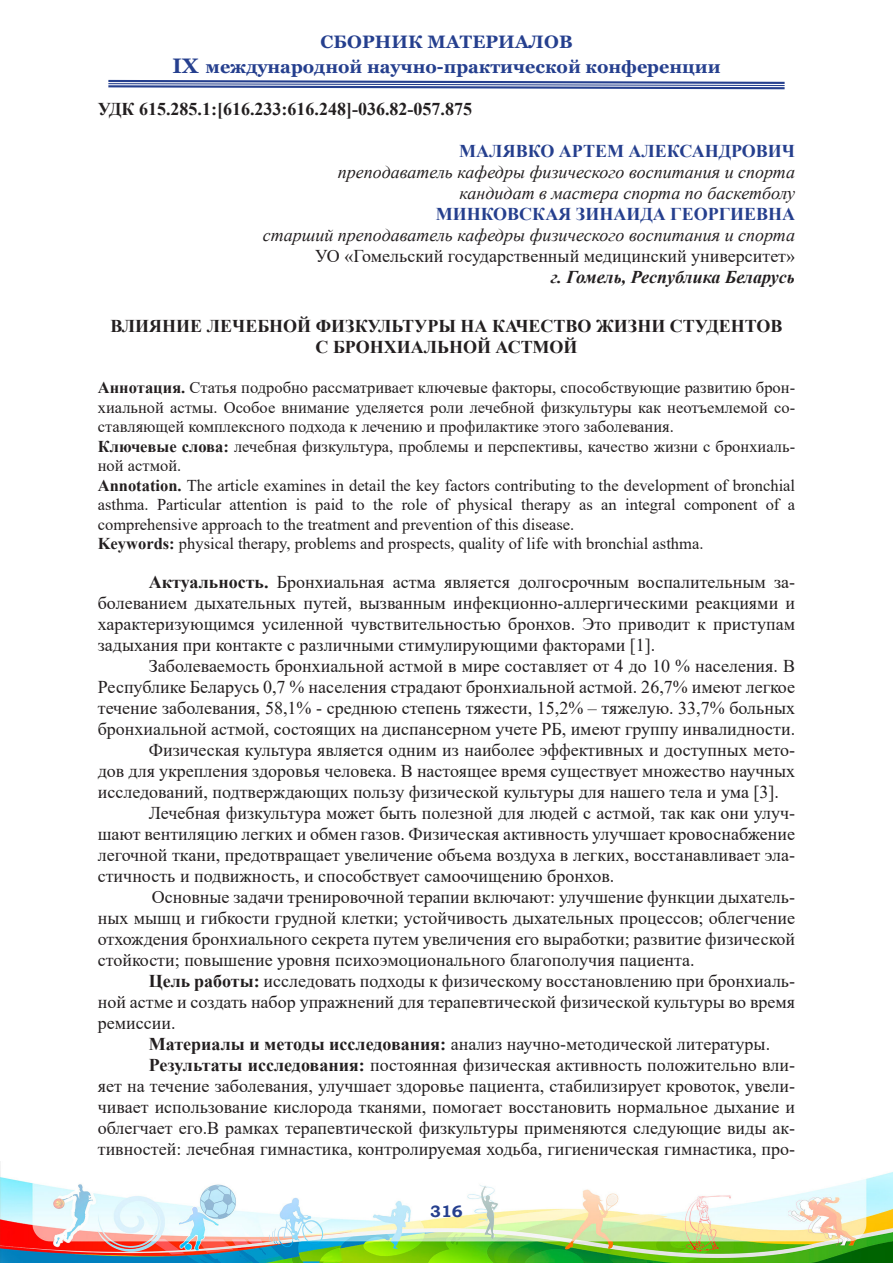
<style>
.page{position:relative;width:893px;height:1263px;background:#fff}
.page>*{position:absolute;margin:0;border:0;box-sizing:border-box;transform-origin:0 0}
.t1{font:18px/21px "Times New Roman";color:#231f20;text-align:justify}
.t2{font:italic 18px "Times New Roman";color:#231f20}
.t3{font:700 18px "Times New Roman";color:#231f20}
.t4{font:700 18px/25.2px "Georgia";color:#253f8e;text-align:center}
.t5{font:700 18px "Times New Roman";color:#253f8e}
.t6{font:italic 700 18px "Times New Roman";color:#231f20}
.t7{font:16.5px/19.5px "Times New Roman";color:#231f20;text-align:justify}
.t8{font:700 16.5px "Bookman Old Style";color:#253f8e}
.s1{font-size:21px}
.s2{font-weight:700}
</style>
<div class="page">
<img style="left:0;top:1161px;width:893px;height:102px">
<svg style="left:108px;top:79px;width:677px;height:11px"></svg>
<p class="t4" style="left:172px;top:29px;width:550px">СБОРНИК МАТЕРИАЛОВ<br><span class="s1">IX</span> международной научно-практической конференции</p>
<p class="t3" style="left:98px;top:96px;width:376px">УДК 615.285.1:[616.233:616.248]-036.82-057.875</p>
<p class="t5" style="left:459px;top:138px;width:337px">МАЛЯВКО АРТЕМ АЛЕКСАНДРОВИЧ</p>
<p class="t2" style="left:338px;top:160px;width:459px">преподаватель кафедры физического воспитания и спорта</p>
<p class="t2" style="left:460px;top:181px;width:337px">кандидат в мастера спорта по баскетболу</p>
<p class="t5" style="left:436px;top:201px;width:361px">МИНКОВСКАЯ ЗИНАИДА ГЕОРГИЕВНА</p>
<p class="t2" style="left:263px;top:223px;width:534px">старший преподаватель кафедры физического воспитания и спорта</p>
<p class="t1" style="left:315px;top:245px;width:482px">УО «Гомельский государственный медицинский университет»</p>
<p class="t6" style="left:551px;top:265px;width:246px">г. Гомель, Республика Беларусь</p>
<p class="t3" style="left:110px;top:313px;width:674px">ВЛИЯНИЕ ЛЕЧЕБНОЙ ФИЗКУЛЬТУРЫ НА КАЧЕСТВО ЖИЗНИ СТУДЕНТОВ</p>
<p class="t3" style="left:315px;top:334px;width:263px">С БРОНХИАЛЬНОЙ АСТМОЙ</p>
<p class="t7" style="left:98px;top:377px;width:699px"><span class="s2">Аннотация.</span> Статья подробно рассматривает ключевые факторы, способствующие развитию брон&shy;хиальной астмы. Особое внимание уделяется роли лечебной физкультуры как неотъемлемой со&shy;ставляющей комплексного подхода к лечению и профилактике этого заболевания.</p>
<p class="t7" style="left:98px;top:436px;width:699px"><span class="s2">Ключевые слова:</span> лечебная физкультура, проблемы и перспективы, качество жизни с бронхиаль&shy;ной астмой.</p>
<p class="t7" style="left:98px;top:475px;width:699px"><span class="s2">Annotation.</span> Тhe article examines in detail the key factors contributing to the development of bronchial asthma. Particular attention is paid to the role of physical therapy as an integral component of a comprehensive approach to the treatment and prevention of this disease.</p>
<p class="t7" style="left:98px;top:533px;width:607px"><span class="s2">Keywords:</span> physical therapy, problems and prospects, quality of life with bronchial asthma.</p>
<p class="t1" style="left:98px;top:571px;width:699px;text-indent:51px"><span class="s2">Актуальность.</span> Бронхиальная астма является долгосрочным воспалительным за&shy;болеванием дыхательных путей, вызванным инфекционно-аллергическими реакциями и характеризующимся усиленной чувствительностью бронхов. Это приводит к приступам задыхания при контакте с различными стимулирующими факторами [1].</p>
<p class="t1" style="left:98px;top:655px;width:699px;text-indent:51px">Заболеваемость бронхиальной астмой в мире составляет от 4 до 10 % населения. В Республике Беларусь 0,7 % населения страдают бронхиальной астмой. 26,7% имеют легкое течение заболевания, 58,1% - среднюю степень тяжести, 15,2% – тяжелую. 33,7% больных бронхиальной астмой, состоящих на диспансерном учете РБ, имеют группу инвалидности.</p>
<p class="t1" style="left:98px;top:739px;width:699px;text-indent:51px">Физическая культура является одним из наиболее эффективных и доступных мето&shy;дов для укрепления здоровья человека. В настоящее время существует множество научных исследований, подтверждающих пользу физической культуры для нашего тела и ума [3].</p>
<p class="t1" style="left:98px;top:802px;width:699px;text-indent:51px">Лечебная физкультура может быть полезной для людей с астмой, так как они улуч&shy;шают вентиляцию легких и обмен газов. Физическая активность улучшает кровоснабжение легочной ткани, предотвращает увеличение объема воздуха в легких, восстанавливает эла&shy;стичность и подвижность, и способствует самоочищению бронхов.</p>
<p class="t1" style="left:98px;top:886px;width:699px;text-indent:54px">Основные задачи тренировочной терапии включают: улучшение функции дыхатель&shy;ных мышц и гибкости грудной клетки; устойчивость дыхательных процессов; облегчение отхождения бронхиального секрета путем увеличения его выработки; развитие физической стойкости; повышение уровня психоэмоционального благополучия пациента.</p>
<p class="t1" style="left:98px;top:970px;width:699px;text-indent:51px"><span class="s2">Цель работы:</span> исследовать подходы к физическому восстановлению при бронхиаль&shy;ной астме и создать набор упражнений для терапевтической физической культуры во время ремиссии.</p>
<p class="t1" style="left:149px;top:1033px;width:623px"><span class="s2">Материалы и методы исследования:</span> анализ научно-методической литературы.</p>
<p class="t1" style="left:98px;top:1054px;width:699px;text-indent:51px"><span class="s2">Результаты исследования:</span> постоянная физическая активность положительно вли&shy;яет на течение заболевания, улучшает здоровье пациента, стабилизирует кровоток, увели&shy;чивает использование кислорода тканями, помогает восстановить нормальное дыхание и облегчает его.В рамках терапевтической физкультуры применяются следующие виды ак&shy;тивностей: лечебная гимнастика, контролируемая ходьба, гигиеническая гимнастика, про-</p>
<p class="t8" style="left:430px;top:1200px;width:34px">316</p>
</div>
